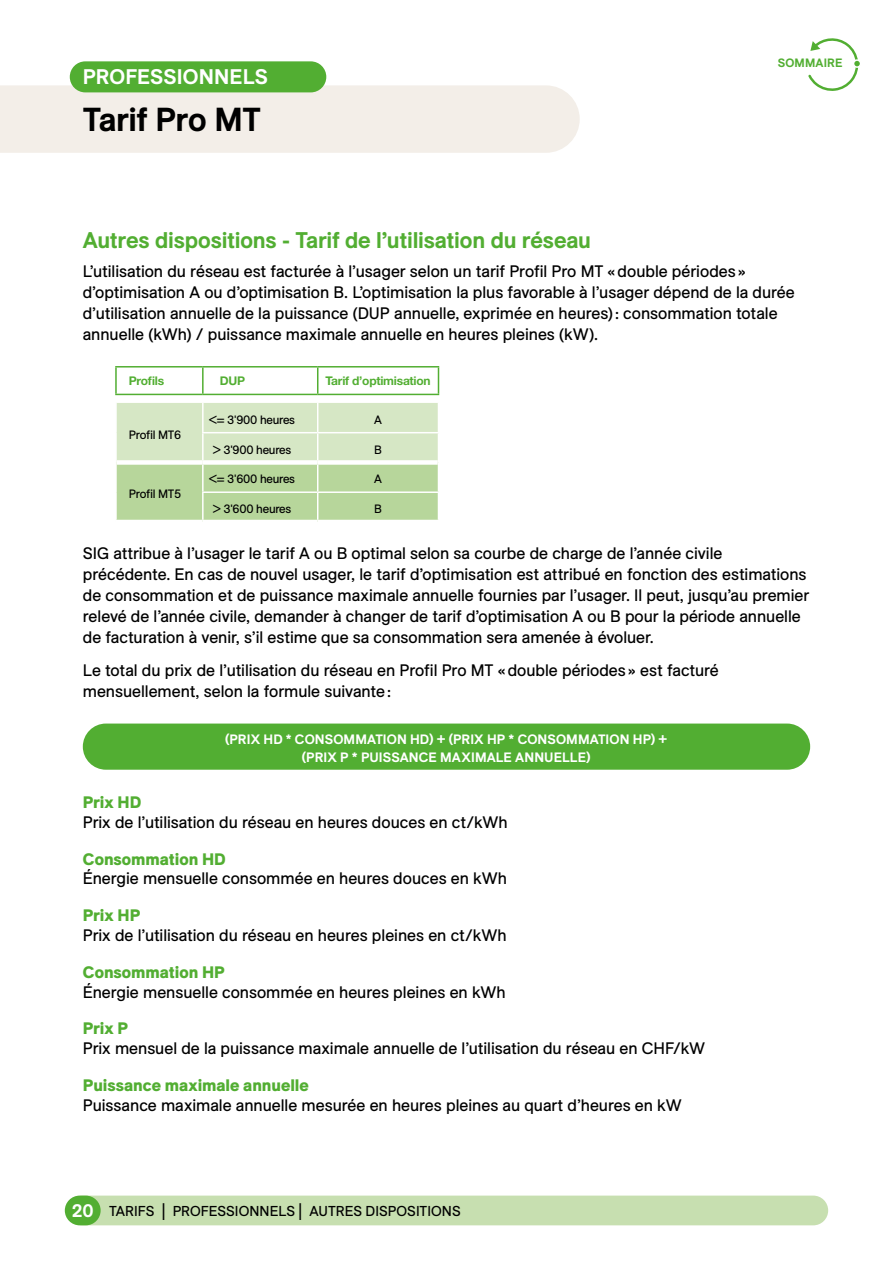
<style>
.page{position:relative;width:893px;height:1263px;background:#fff}
.page>*{position:absolute;margin:0;border:0;box-sizing:border-box;transform-origin:0 0}
.t1{font:700 33px "Signature";letter-spacing:-.015em;color:#000}
.t2{font:700 22.5px "Signature";letter-spacing:-.01em;color:#52ae32}
.t3{font:700 21px "Signature";letter-spacing:.005em;color:#fff}
.t4{font:700 18px "Signature";color:#fff}
.t5{font:16.5px/21px "Signature";color:#000}
.t6{font:800 16.5px "Signature";letter-spacing:-.005em;color:#52ae32}
.t7{font:14.25px "Signature";color:#000}
.t8{font:700 13.5px/17.7px "Signature";letter-spacing:.005em;color:#fff;text-align:center}
.t9{font:12px "Signature";letter-spacing:-.02em;color:#000}
.t10{font:700 12px "Helvetica Neue LT Std";letter-spacing:-.02em;color:#52ae32}
.t11{font:700 12px "Signature";letter-spacing:.01em;color:#52ae32}
.s1{font-size:23.85px}
</style>
<div class="page">
<div style="left:68px;top:1195px;width:760px;height:30px;background:#c7dfb0;border-radius:15px"></div>
<div style="left:65px;top:1195px;width:36px;height:30px;background:#52ae32;border-radius:15px"></div>
<svg style="left:808px;top:38px;width:52px;height:53px"></svg>
<div style="left:83px;top:723px;width:727px;height:47px;background:#52ae32;border-radius:23px"></div>
<hr style="left:115px;top:366px;width:88px;height:1px;background:#52ae32">
<hr style="left:115px;top:367px;width:2px;height:27px;background:#52ae32">
<hr style="left:203px;top:366px;width:115px;height:1px;background:#52ae32">
<hr style="left:202px;top:367px;width:2px;height:27px;background:#52ae32">
<hr style="left:318px;top:366px;width:121px;height:1px;background:#52ae32">
<svg style="left:317px;top:367px;width:1px;height:27px"></svg>
<svg style="left:438px;top:367px;width:1px;height:27px"></svg>
<svg style="left:116px;top:403px;width:323px;height:119px;background:#c9dfb3"></svg>
<hr style="left:115px;top:394px;width:88px;height:1px;background:#52ae32">
<hr style="left:203px;top:394px;width:115px;height:1px;background:#52ae32">
<hr style="left:318px;top:394px;width:121px;height:1px;background:#52ae32">
<div style="left:117px;top:460px;width:86px;height:5px;background:#fff"></div>
<div style="left:203px;top:460px;width:115px;height:5px;background:#fff"></div>
<div style="left:318px;top:460px;width:120px;height:5px;background:#fff"></div>
<hr style="left:203px;top:520px;width:115px;height:4px;background:#fff">
<hr style="left:318px;top:520px;width:121px;height:4px;background:#fff">
<div style="left:0;top:85px;width:580px;height:68px;background:#f3eee8"></div>
<div style="left:70px;top:61px;width:256px;height:31px;background:#52ae32;border-radius:16px"></div>
<p class="t3" style="left:83px;top:61px;width:187px">PROFESSIONNELS</p>
<h1 class="t1" style="left:83px;top:94px;width:180px">Tarif Pro MT</h1>
<p class="t11" style="left:778px;top:54px;width:66px">SOMMAIRE</p>
<h2 class="t2" style="left:83px;top:223px;width:510px">Autres dispositions - Tarif de l’utilisation du réseau</h2>
<p class="t5" style="left:83px;top:261px;width:713px">L’utilisation du réseau est facturée à l’usager selon un tarif Profil Pro MT « double périodes » d’optimisation A ou d’optimisation B. L’optimisation la plus favorable à l’usager dépend de la durée d’utilisation annuelle de la puissance (DUP annuelle, exprimée en heures) : consommation totale annuelle (kWh) / puissance maximale annuelle en heures pleines (kW).</p>
<p class="t10" style="left:129px;top:373px;width:37px">Profils</p>
<p class="t10" style="left:220px;top:373px;width:27px">DUP</p>
<p class="t10" style="left:326px;top:373px;width:107px">Tarif d’optimisation</p>
<p class="t9" style="left:129px;top:426px;width:54px">Profil MT6</p>
<p class="t9" style="left:209px;top:411px;width:87px">&lt;= 3'900 heures</p>
<p class="t9" style="left:374px;top:411px;width:9px">A</p>
<p class="t9" style="left:213px;top:440px;width:80px">&gt; 3'900 heures</p>
<p class="t9" style="left:374px;top:440px;width:9px">B</p>
<p class="t9" style="left:209px;top:470px;width:87px">&lt;= 3'600 heures</p>
<p class="t9" style="left:374px;top:470px;width:9px">A</p>
<p class="t9" style="left:213px;top:500px;width:80px">&gt; 3'600 heures</p>
<p class="t9" style="left:374px;top:500px;width:9px">B</p>
<p class="t5" style="left:83px;top:542px;width:728px">SIG attribue à l’usager le tarif A ou B optimal selon sa courbe de charge de l’année civile précédente. En cas de nouvel usager, le tarif d’optimisation est attribué en fonction des estimations de consommation et de puissance maximale annuelle fournies par l’usager. Il peut, jusqu’au premier relevé de l’année civile, demander à changer de tarif d’optimisation A ou B pour la période annuelle de facturation à venir, s’il estime que sa consommation sera amenée à évoluer.</p>
<p class="t5" style="left:83px;top:660px;width:638px">Le total du prix de l’utilisation du réseau en Profil Pro MT « double périodes » est facturé mensuellement, selon la formule suivante :</p>
<p class="t9" style="left:129px;top:485px;width:54px">Profil MT5</p>
<p class="t8" style="left:225px;top:730px;width:443px">(PRIX HD * CONSOMMATION HD) + (PRIX HP * CONSOMMATION HP) + (PRIX P * PUISSANCE MAXIMALE ANNUELLE)</p>
<p class="t6" style="left:83px;top:789px;width:60px">Prix HD</p>
<p class="t5" style="left:83px;top:811px;width:426px">Prix de l’utilisation du réseau en heures douces en ct/kWh</p>
<p class="t6" style="left:83px;top:846px;width:144px">Consommation HD</p>
<p class="t5" style="left:83px;top:868px;width:426px">Énergie mensuelle consommée en heures douces en kWh</p>
<p class="t6" style="left:83px;top:902px;width:59px">Prix HP</p>
<p class="t5" style="left:83px;top:924px;width:425px">Prix de l’utilisation du réseau en heures pleines en ct/kWh</p>
<p class="t6" style="left:83px;top:959px;width:144px">Consommation HP</p>
<p class="t5" style="left:83px;top:981px;width:424px">Énergie mensuelle consommée en heures pleines en kWh</p>
<p class="t6" style="left:83px;top:1016px;width:47px">Prix P</p>
<p class="t5" style="left:83px;top:1038px;width:624px">Prix mensuel de la puissance maximale annuelle de l’utilisation du réseau en CHF/kW</p>
<p class="t6" style="left:83px;top:1072px;width:228px">Puissance maximale annuelle</p>
<p class="t5" style="left:83px;top:1094px;width:600px">Puissance maximale annuelle mesurée en heures pleines au quart d’heures en kW</p>
<p class="t4" style="left:72px;top:1197px;width:24px">20</p>
<p class="t7" style="left:109px;top:1200px;width:353px">TARIFS <span class="s1">I</span> PROFESSIONNELS <span class="s1">I</span> AUTRES DISPOSITIONS</p>
</div>
